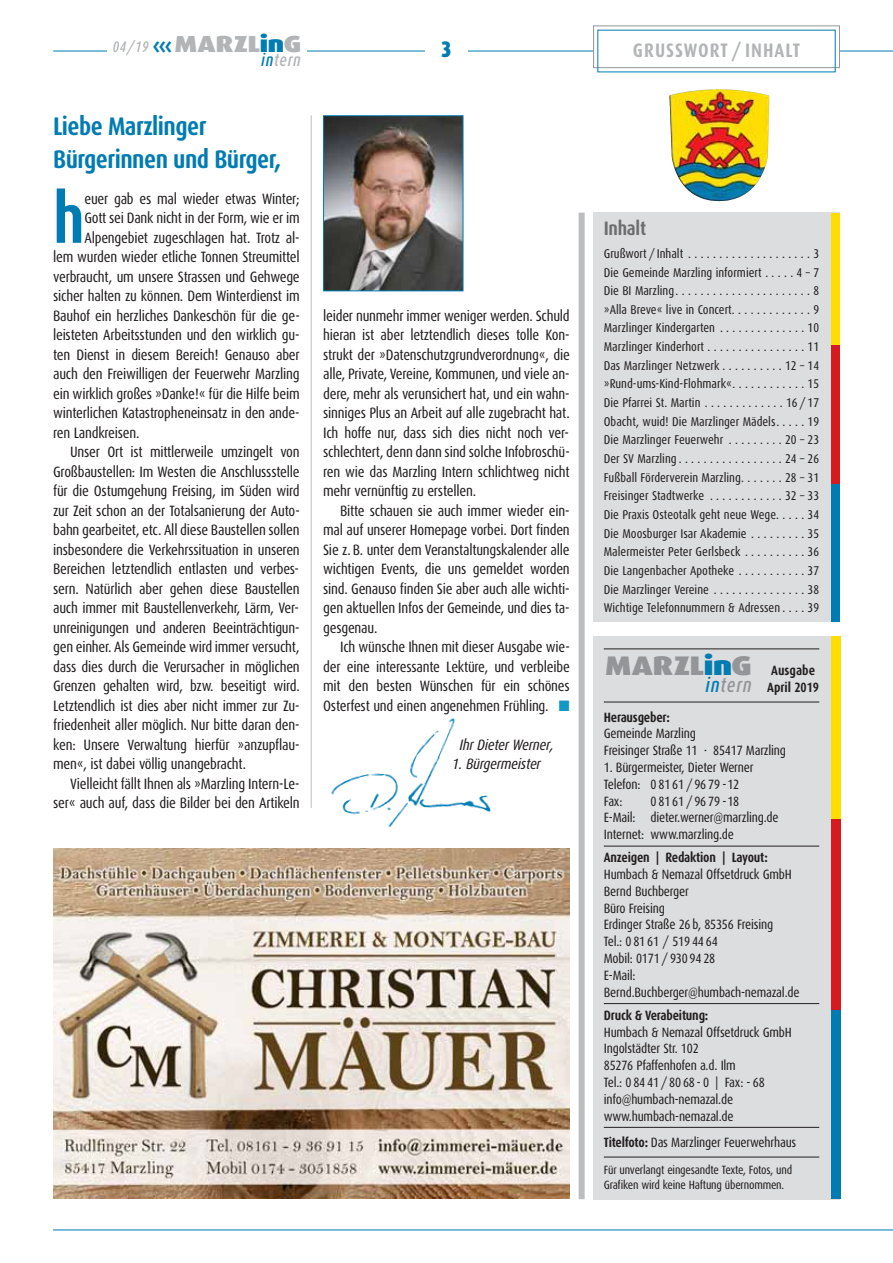
<style>
.page{position:relative;width:893px;height:1263px;background:#fff}
.page>*{position:absolute;margin:0;border:0;box-sizing:border-box;transform-origin:0 0}
.t1{font:700 69.15px "Dax Condensed";color:#007cb2;scale:.93 1}
.t2{font:900 26.85px "Dax Wide";letter-spacing:-.01em;color:#939598}
.t3{font:700 25.5px/33px "Dax Condensed";letter-spacing:-.02em;color:#007cb2}
.t4{font:900 23.25px "Dax Wide";letter-spacing:-.01em;color:#b2b4b6}
.t5{font:900 22.5px "Dax Condensed";color:#007cb2}
.t6{font:italic 500 20.4px "Dax Condensed";letter-spacing:.05em;color:#939598;scale:.91 1}
.t7{font:700 19.5px "Dax Condensed";letter-spacing:.05em;color:#b2b4b6}
.t8{font:700 19.5px "Dax Condensed";letter-spacing:-.015em;color:#6d6e70}
.t9{font:italic 500 17.55px "Dax Condensed";letter-spacing:.05em;color:#b2b4b6;scale:.91 1}
.t10{font:15px/19.5px "Dax Condensed";letter-spacing:-.015em;color:#231f20;text-align:justify}
.t11{font:italic 15px "Dax Condensed";letter-spacing:-.015em;color:#231f20}
.t12{font:13.5px/16.8px "Dax Condensed";letter-spacing:-.015em;color:#231f20}
.t13{font:700 13.5px/16.5px "Dax Condensed";letter-spacing:-.015em;color:#231f20;text-align:center}
.t14{font:12.75px/18.6px "Dax Condensed";color:#231f20;text-align:justify}
.t15{font:12px/15px "Dax Condensed";letter-spacing:-.015em;color:#231f20}
.s1{font-family:"Dax Condensed";font-weight:500;font-style:italic;font-size:15.3px}
.s2{font-weight:700;font-size:24.3px;color:#007cb2}
.s3{color:#007cb2}
.s4{color:#1597c5}
.s5{font-weight:700}
</style>
<div class="page">
<img style="left:331px;top:718px;width:160px;height:110px">
<hr style="left:53px;top:51px;width:840px;height:1px;background:#007cb2">
<div style="left:425px;top:30px;width:43px;height:42px;background:#fff"></div>
<div style="left:594px;top:26px;width:245px;height:41px;background:#fff"></div>
<div style="left:593px;top:26px;width:247px;height:42px;border:1px solid #939598"></div>
<hr style="left:53px;top:1229px;width:840px;height:1px;background:#007cb2">
<div style="left:108px;top:45px;width:199px;height:16px;background:#fff"></div>
<img style="left:53px;top:848px;width:517px;height:350px">
<div style="left:593px;top:636px;width:247px;height:563px;background:#dcddde"></div>
<div style="left:593px;top:213px;width:247px;height:409px;background:#dcddde"></div>
<hr style="left:604px;top:702px;width:215px;height:1px;background:#231f20">
<hr style="left:604px;top:1157px;width:215px;height:1px;background:#231f20">
<div style="left:831px;top:483px;width:9px;height:139px;background:#007cb2"></div>
<div style="left:831px;top:213px;width:9px;height:138px;background:#fd0"></div>
<div style="left:831px;top:345px;width:9px;height:139px;background:#d71920"></div>
<div style="left:831px;top:1008px;width:9px;height:191px;background:#007cb2"></div>
<div style="left:831px;top:636px;width:9px;height:191px;background:#fd0"></div>
<div style="left:831px;top:819px;width:9px;height:190px;background:#d71920"></div>
<hr style="left:604px;top:648px;width:215px;height:1px;background:#231f20">
<hr style="left:604px;top:846px;width:215px;height:1px;background:#231f20">
<img style="left:669px;top:89px;width:100px;height:87px">
<div style="left:579px;top:213px;width:6px;height:986px;background:#bbbdc0"></div>
<img style="left:325px;top:117px;width:136px;height:172px">
<div style="left:323px;top:115px;width:140px;height:176px;border:1px solid #007cb2"></div>
<hr style="left:311px;top:115px;width:1px;height:693px;background:#bbbdc0">
<hr style="left:604px;top:1003px;width:215px;height:1px;background:#231f20">
<hr style="left:604px;top:1127px;width:215px;height:1px;background:#231f20">
<h3 class="t4" style="left:113px;top:36px;width:190px"><span class="s1">04/19</span> <span class="s2">‹‹‹</span>MARZL<span class="s3">in</span>G</h3>
<p class="t9" style="left:261px;top:52px;width:45px"><span class="s3">in</span>tern</p>
<h3 class="t3" style="left:53px;top:111px;width:229px">Liebe Marzlinger<br>Bürgerinnen und Bürger,</h3>
<h1 class="t1" style="left:53px;top:184px;width:35px">h</h1>
<p class="t10" style="left:84px;top:190px;width:217px">euer gab es mal wieder etwas Winter;</p>
<p class="t10" style="left:84px;top:209px;width:217px">Gott sei Dank nicht in der Form, wie er im</p>
<p class="t10" style="left:84px;top:229px;width:217px">Alpengebiet zugeschlagen hat. Trotz al-</p>
<p class="t10" style="left:53px;top:248px;width:248px">lem wurden wieder etliche Tonnen Streumittel</p>
<p class="t10" style="left:53px;top:268px;width:248px">verbraucht, um unsere Strassen und Gehwege</p>
<p class="t10" style="left:53px;top:287px;width:248px">sicher halten zu können. Dem Winterdienst im</p>
<p class="t10" style="left:53px;top:307px;width:248px">Bauhof ein herzliches Dankeschön für die ge-</p>
<p class="t10" style="left:53px;top:326px;width:248px">leisteten Arbeitsstunden und den wirklich gu-</p>
<p class="t10" style="left:53px;top:346px;width:248px">ten Dienst in diesem Bereich! Genauso aber</p>
<p class="t10" style="left:53px;top:365px;width:248px">auch den Freiwilligen der Feuerwehr Marzling</p>
<p class="t10" style="left:53px;top:385px;width:248px">ein wirklich großes »Danke!« für die Hilfe beim</p>
<p class="t10" style="left:53px;top:404px;width:248px">winterlichen Katastropheneinsatz in den ande-</p>
<p class="t10" style="left:53px;top:424px;width:88px">ren Landkreisen.</p>
<p class="t10" style="left:70px;top:443px;width:231px">Unser Ort ist mittlerweile umzingelt von</p>
<p class="t10" style="left:53px;top:463px;width:248px">Großbaustellen: Im Westen die Anschlussstelle</p>
<p class="t10" style="left:53px;top:482px;width:248px">für die Ostumgehung Freising, im Süden wird</p>
<p class="t10" style="left:53px;top:502px;width:248px">zur Zeit schon an der Totalsanierung der Auto-</p>
<p class="t10" style="left:53px;top:521px;width:248px">bahn gearbeitet, etc. All diese Baustellen sollen</p>
<p class="t10" style="left:53px;top:541px;width:248px">insbesondere die Verkehrssituation in unseren</p>
<p class="t10" style="left:53px;top:560px;width:247px">Bereichen letztendlich entlasten und verbes-</p>
<p class="t10" style="left:53px;top:580px;width:248px">sern. Natürlich aber gehen diese Baustellen</p>
<p class="t10" style="left:53px;top:599px;width:247px">auch immer mit Baustellenverkehr, Lärm, Ver-</p>
<p class="t10" style="left:53px;top:619px;width:248px">unreinigungen und anderen Beeinträchtigun-</p>
<p class="t10" style="left:53px;top:638px;width:248px">gen einher. Als Gemeinde wird immer versucht,</p>
<p class="t10" style="left:53px;top:658px;width:248px">dass dies durch die Verursacher in möglichen</p>
<p class="t10" style="left:53px;top:677px;width:248px">Grenzen gehalten wird, bzw. beseitigt wird.</p>
<p class="t10" style="left:53px;top:697px;width:248px">Letztendlich ist dies aber nicht immer zur Zu-</p>
<p class="t10" style="left:53px;top:716px;width:248px">friedenheit aller möglich. Nur bitte daran den-</p>
<p class="t10" style="left:53px;top:736px;width:248px">ken: Unsere Verwaltung hierfür »anzupflau-</p>
<p class="t10" style="left:53px;top:755px;width:194px">men«, ist dabei völlig unangebracht.</p>
<p class="t10" style="left:70px;top:775px;width:231px">Vielleicht fällt Ihnen als »Marzling Intern-Le-</p>
<p class="t10" style="left:53px;top:794px;width:248px">ser« auch auf, dass die Bilder bei den Artikeln</p>
<h3 class="t5" style="left:441px;top:37px;width:12px">3</h3>
<h3 class="t7" style="left:633px;top:40px;width:169px">GRUSSWORT / INHALT</h3>
<p class="t10" style="left:323px;top:307px;width:248px">leider nunmehr immer weniger werden. Schuld hieran ist aber letztendlich dieses tolle Kon&shy;strukt der »Datenschutzgrundverordnung«, die alle, Private, Vereine, Kommunen, und viele an&shy;dere, mehr als verunsichert hat, und ein wahn&shy;sinniges Plus an Arbeit auf alle zugebracht hat.<br>Ich hoffe nur, dass sich dies nicht noch ver&shy;schlechtert, denn dann sind solche Infobroschü&shy;ren wie das Marzling Intern schlichtweg nicht mehr vernünftig zu erstellen.</p>
<p class="t10" style="left:323px;top:502px;width:248px;text-indent:17px">Bitte schauen sie auch immer wieder ein&shy;mal auf unserer Homepage vorbei. Dort finden Sie z. B. unter dem Veranstaltungskalender alle wichtigen Events, die uns gemeldet worden sind. Genauso finden Sie aber auch alle wichti&shy;gen aktuellen Infos der Gemeinde, und dies ta&shy;gesgenau.</p>
<p class="t10" style="left:323px;top:638px;width:248px;text-indent:17px">Ich wünsche Ihnen mit dieser Ausgabe wie&shy;der eine interessante Lektüre, und verbleibe mit den besten Wünschen für ein schönes Osterfest und einen angenehmen Frühling. <span class="s4">■</span></p>
<p class="t11" style="left:460px;top:737px;width:96px">Ihr Dieter Werner,</p>
<p class="t11" style="left:452px;top:757px;width:90px">1. Bürgermeister</p>
<h3 class="t8" style="left:604px;top:219px;width:44px">Inhalt</h3>
<p class="t14" style="left:604px;top:245px;width:217px">Grußwort / Inhalt . . . . . . . . . . . . . . . . . . . . 3<br>Die Gemeinde Marzling informiert . . . . . 4 – 7<br>Die BI Marzling. . . . . . . . . . . . . . . . . . . . . . 8 »Alla Breve« live in Concert. . . . . . . . . . . . . 9<br>Marzlinger Kindergarten . . . . . . . . . . . . . . 10<br>Marzlinger Kinderhort . . . . . . . . . . . . . . . . 11<br>Das Marzlinger Netzwerk . . . . . . . . . . 12 – 14 »Rund-ums-Kind-Flohmark«. . . . . . . . . . . . 15<br>Die Pfarrei St. Martin . . . . . . . . . . . . . 16 / 17<br>Obacht, wuid! Die Marzlinger Mädels. . . . . 19<br>Die Marzlinger Feuerwehr . . . . . . . . . 20 – 23<br>Der SV Marzling . . . . . . . . . . . . . . . . . 24 – 26<br>Fußball Förderverein Marzling. . . . . . . 28 – 31<br>Freisinger Stadtwerke . . . . . . . . . . . . 32 – 33<br>Die Praxis Osteotalk geht neue Wege. . . . . 34<br>Die Moosburger Isar Akademie . . . . . . . . . 35<br>Malermeister Peter Gerlsbeck . . . . . . . . . . 36<br>Die Langenbacher Apotheke . . . . . . . . . . . 37<br>Die Marzlinger Vereine . . . . . . . . . . . . . . . 38<br>Wichtige Telefonnummern &amp; Adressen . . . . 39</p>
<h2 class="t2" style="left:605px;top:657px;width:148px">MARZL<span class="s3">in</span>G</h2>
<h3 class="t6" style="left:706px;top:675px;width:52px"><span class="s3">in</span>tern</h3>
<p class="t13" style="left:767px;top:663px;width:53px">Ausgabe<br>April 2019</p>
<p class="t13" style="left:604px;top:709px;width:68px">Herausgeber:</p>
<p class="t12" style="left:604px;top:726px;width:184px">Gemeinde Marzling<br>Freisinger Straße 11 · 85417 Marzling</p>
<p class="t12" style="left:604px;top:759px;width:151px">1. Bürgermeister, Dieter Werner<br>Telefon: 0 81 61 / 96 79 -12<br>Fax:</p>
<p class="t12" style="left:604px;top:793px;width:176px;text-indent:47px">08161/9679-18<br>E-Mail: dieter.werner@marzling.de<br>Internet: www.marzling.de</p>
<p class="t13" style="left:604px;top:850px;width:165px">Anzeigen | Redaktion | Layout:</p>
<p class="t12" style="left:604px;top:866px;width:197px">Humbach &amp; Nemazal Offsetdruck GmbH<br>Bernd Buchberger<br>Büro Freising<br>Erdinger Straße 26 b, 85356 Freising<br>Tel.: 0 81 61 / 519 44 64<br>Mobil: 0171 / 930 94 28<br>E-Mail:<br>Bernd.Buchberger@humbach-nemazal.de</p>
<p class="t13" style="left:604px;top:1007px;width:106px">Druck &amp; Verabeitung:</p>
<p class="t12" style="left:604px;top:1024px;width:190px">Humbach &amp; Nemazal Offsetdruck GmbH<br>Ingolstädter Str. 102<br>85276 Pfaffenhofen a.d. Ilm<br>Tel.: 0 84 41 / 80 68 - 0 | Fax: - 68 info@humbach-nemazal.de www.humbach-nemazal.de</p>
<p class="t12" style="left:604px;top:1134px;width:194px"><span class="s5">Titelfoto:</span> Das Marzlinger Feuerwehrhaus</p>
<p class="t15" style="left:604px;top:1163px;width:190px">Für unverlangt eingesandte Texte, Fotos, und<br>Grafiken wird keine Haftung übernommen.</p>
</div>
